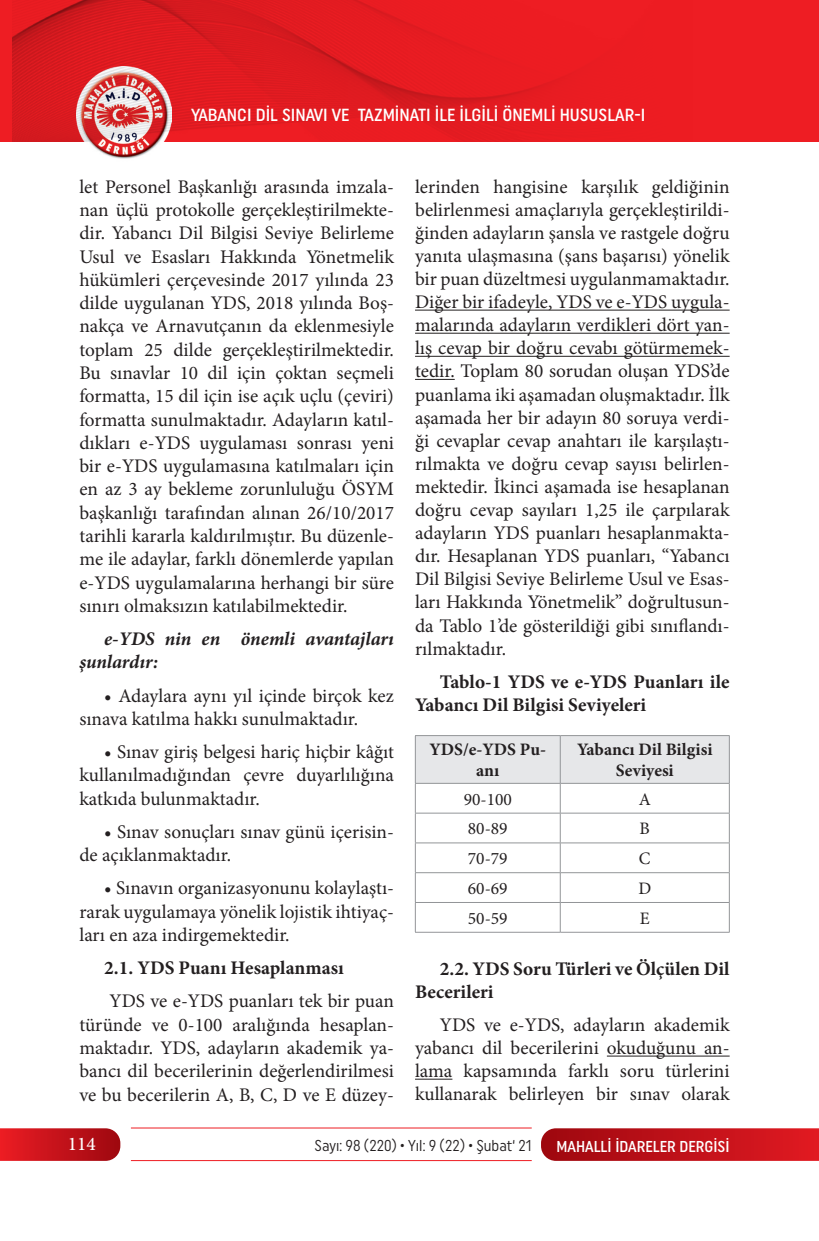
<style>
.page{position:relative;width:819px;height:1241px;background:#fff}
.page>*{position:absolute;margin:0;border:0;box-sizing:border-box;transform-origin:0 0}
.t1{font:19.25px/23.3px "Minion Pro";color:#231f20;text-align:justify}
.t2{font:700 19.25px/23.1px "Minion Pro";color:#231f20}
.t3{font:italic 700 19.25px/23.3px "Minion Pro";letter-spacing:-.005em;color:#231f20}
.t4{font:500 19.25px "Minion Pro";color:#fff}
.t5{font:500 17.5px "Uniform Condensed";color:#fff}
.t6{font:700 17.5px/21px "Minion Pro";color:#231f20;text-align:center}
.t7{font:17.5px "Minion Pro";color:#231f20}
.t8{font:15.75px "Uniform Condensed";color:#231f20;scale:.95 1}
.t9{font:500 15.75px "Uniform Condensed";color:#fff}
</style>
<div class="page">
<svg style="left:541px;top:1128px;width:278px;height:32px;background:#c0151d"></svg>
<svg style="left:0;top:1128px;width:120px;height:32px;background:#c61920"></svg>
<hr style="left:131px;top:1127px;width:400px;height:1px;background:#ee1d23">
<hr style="left:131px;top:1159px;width:400px;height:1px;background:#ee1d23">
<div style="left:0;top:0;width:819px;height:141px;background:#ee1d23"></div>
<img style="left:76px;top:141px;width:96px;height:18px">
<img style="left:13px;top:0;width:550px;height:141px">
<hr style="left:415px;top:309px;width:314px;height:1px;background:#231f20">
<hr style="left:415px;top:333px;width:314px;height:1px;background:#231f20">
<hr style="left:415px;top:356px;width:314px;height:1px;background:#231f20">
<hr style="left:415px;top:379px;width:39px;height:1px;background:#231f20">
<hr style="left:607px;top:1055px;width:122px;height:1px;background:#231f20">
<hr style="left:415px;top:1078px;width:37px;height:1px;background:#231f20">
<svg style="left:415px;top:735px;width:315px;height:137px"></svg>
<hr style="left:415px;top:872px;width:145px;height:1px;background:#939598">
<hr style="left:415px;top:872px;width:1px;height:30px;background:#939598">
<hr style="left:560px;top:872px;width:169px;height:1px;background:#939598">
<hr style="left:560px;top:872px;width:1px;height:30px;background:#939598">
<hr style="left:729px;top:872px;width:1px;height:30px;background:#939598">
<hr style="left:415px;top:902px;width:145px;height:1px;background:#939598">
<svg style="left:415px;top:903px;width:1px;height:28px"></svg>
<hr style="left:560px;top:902px;width:169px;height:1px;background:#939598">
<svg style="left:560px;top:902px;width:1px;height:29px"></svg>
<svg style="left:729px;top:902px;width:1px;height:29px"></svg>
<hr style="left:415px;top:931px;width:145px;height:1px;background:#939598">
<hr style="left:560px;top:931px;width:169px;height:1px;background:#939598">
<p class="t5" style="left:191px;top:105px;width:455px">YABANCI DİL SINAVI VE TAZMİNATI İLE İLGİLİ ÖNEMLİ HUSUSLAR-I</p>
<p class="t1" style="left:79px;top:175px;width:316px">let Personel Başkanlığı arasında imzala&shy;nan üçlü protokolle gerçekleştirilmekte&shy;dir. Yabancı Dil Bilgisi Seviye Belirleme Usul ve Esasları Hakkında Yönetmelik hükümleri çerçevesinde 2017 yılında 23 dilde uygulanan YDS, 2018 yılında Boş&shy;nakça ve Arnavutçanın da eklenmesiyle toplam 25 dilde gerçekleştirilmektedir.<br>Bu sınavlar 10 dil için çoktan seçmeli formatta, 15 dil için ise açık uçlu (çeviri) formatta sunulmaktadır. Adayların katıl&shy;dıkları e-YDS uygulaması sonrası yeni bir e-YDS uygulamasına katılmaları için en az 3 ay bekleme zorunluluğu ÖSYM başkanlığı tarafından alınan 26/10/2017 tarihli kararla kaldırılmıştır. Bu düzenle&shy;me ile adaylar, farklı dönemlerde yapılan e-YDS uygulamalarına herhangi bir süre sınırı olmaksızın katılabilmektedir.</p>
<p class="t3" style="left:79px;top:627px;width:316px;text-indent:25px">e-YDS nin en önemli avantajları şunlardır:</p>
<p class="t1" style="left:79px;top:683px;width:316px;text-indent:25px">• Adaylara aynı yıl içinde birçok kez sınava katılma hakkı sunulmaktadır.</p>
<p class="t1" style="left:79px;top:740px;width:316px;text-indent:25px">• Sınav giriş belgesi hariç hiçbir kâğıt kullanılmadığından çevre duyarlılığına katkıda bulunmaktadır.</p>
<p class="t1" style="left:79px;top:820px;width:316px;text-indent:25px">• Sınav sonuçları sınav günü içerisin&shy;de açıklanmaktadır.</p>
<p class="t1" style="left:79px;top:876px;width:316px;text-indent:25px">• Sınavın organizasyonunu kolaylaştı&shy;rarak uygulamaya yönelik lojistik ihtiyaç&shy;ları en aza indirgemektedir.</p>
<p class="t2" style="left:104px;top:956px;width:241px">2.1. YDS Puanı Hesaplanması</p>
<p class="t1" style="left:79px;top:989px;width:316px;text-indent:30px">YDS ve e-YDS puanları tek bir puan türünde ve 0-100 aralığında hesaplan&shy;maktadır. YDS, adayların akademik ya&shy;bancı dil becerilerinin değerlendirilmesi ve bu becerilerin A, B, C, D ve E düzey-</p>
<p class="t1" style="left:415px;top:175px;width:316px">lerinden hangisine karşılık geldiğinin belirlenmesi amaçlarıyla gerçekleştirildi&shy;ğinden adayların şansla ve rastgele doğru yanıta ulaşmasına (şans başarısı) yönelik bir puan düzeltmesi uygulanmamaktadır.<br>Diğer bir ifadeyle, YDS ve e-YDS uygula&shy;malarında adayların verdikleri dört yan&shy;lış cevap bir doğru cevabı götürmemek&shy;tedir. Toplam 80 sorudan oluşan YDS’de puanlama iki aşamadan oluşmaktadır. İlk aşamada her bir adayın 80 soruya verdi&shy;ği cevaplar cevap anahtarı ile karşılaştı&shy;rılmakta ve doğru cevap sayısı belirlen&shy;mektedir. İkinci aşamada ise hesaplanan doğru cevap sayıları 1,25 ile çarpılarak adayların YDS puanları hesaplanmakta&shy;dır. Hesaplanan YDS puanları, “Yabancı Dil Bilgisi Seviye Belirleme Usul ve Esas&shy;ları Hakkında Yönetmelik” doğrultusun&shy;da Tablo 1’de gösterildiği gibi sınıflandı&shy;rılmaktadır.</p>
<p class="t2" style="left:415px;top:669px;width:316px;text-indent:25px">Tablo-1 YDS ve e-YDS Puanları ile<br>Yabancı Dil Bilgisi Seviyeleri</p>
<p class="t6" style="left:429px;top:739px;width:118px">YDS/e-YDS Pu&shy;anı</p>
<p class="t6" style="left:577px;top:739px;width:137px">Yabancı Dil Bilgisi<br>Seviyesi</p>
<p class="t7" style="left:463px;top:787px;width:50px">90-100</p>
<p class="t7" style="left:638px;top:787px;width:14px">A</p>
<p class="t7" style="left:468px;top:817px;width:41px">80-89</p>
<p class="t7" style="left:639px;top:817px;width:12px">B</p>
<p class="t7" style="left:468px;top:846px;width:41px">70-79</p>
<p class="t7" style="left:639px;top:846px;width:13px">C</p>
<p class="t7" style="left:468px;top:876px;width:41px">60-69</p>
<p class="t7" style="left:638px;top:876px;width:14px">D</p>
<p class="t7" style="left:468px;top:906px;width:41px">50-59</p>
<p class="t7" style="left:639px;top:906px;width:11px">E</p>
<p class="t2" style="left:415px;top:956px;width:316px;text-indent:25px">2.2. YDS Soru Türleri ve Ölçülen Dil<br>Becerileri</p>
<p class="t1" style="left:415px;top:1013px;width:316px;text-indent:25px">YDS ve e-YDS, adayların akademik yabancı dil becerilerini okuduğunu an&shy;lama kapsamında farklı soru türlerini kullanarak belirleyen bir sınav olarak</p>
<p class="t4" style="left:68px;top:1131px;width:29px">114</p>
<p class="t8" style="left:314px;top:1136px;width:230px">Sayı: 98 (220) • Yıl: 9 (22) • Şubat‘ 21</p>
<p class="t9" style="left:556px;top:1136px;width:175px">MAHALLİ İDARELER DERGİSİ</p>
</div>
